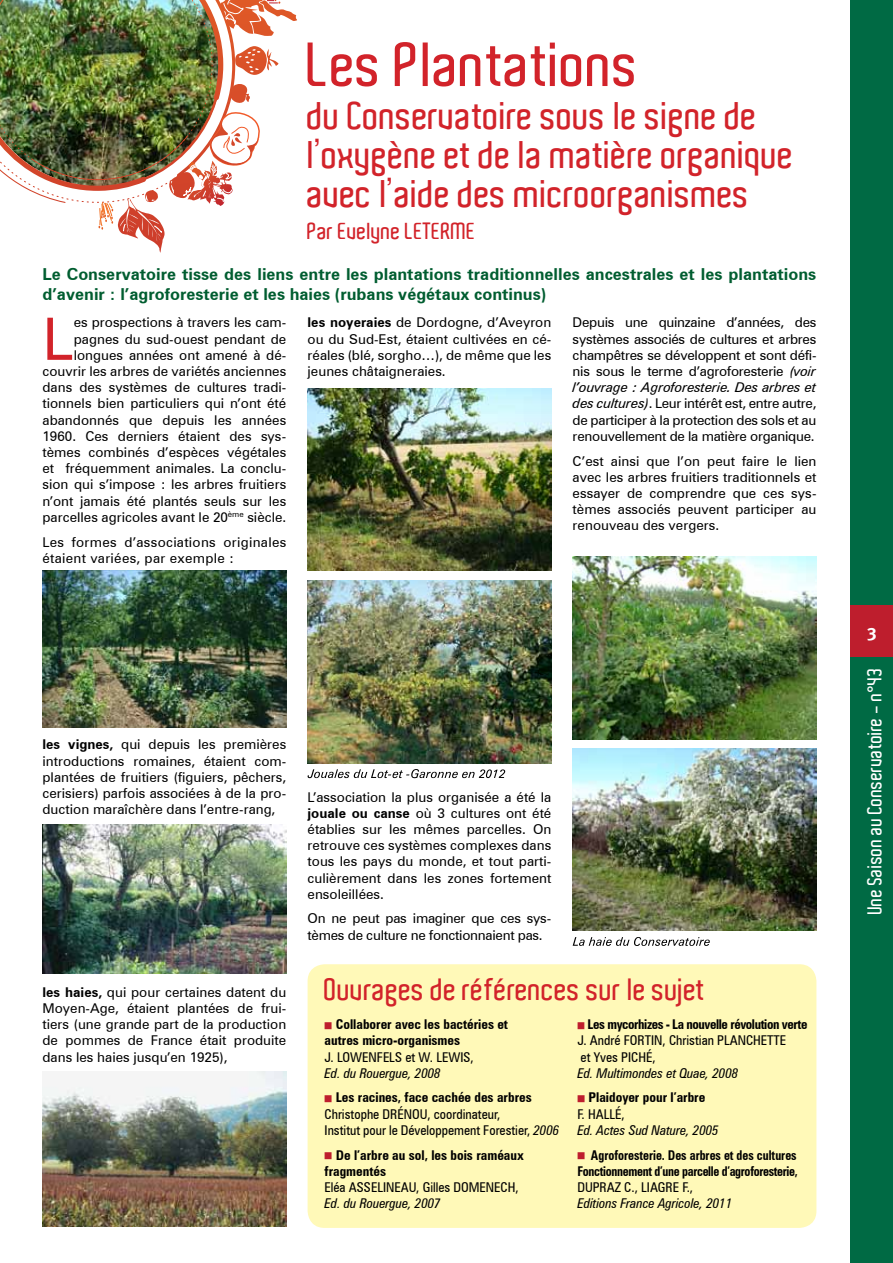
<style>
.page{position:relative;width:893px;height:1263px;background:#fff}
.page>*{position:absolute;margin:0;border:0;box-sizing:border-box;transform-origin:0 0}
.t1{font:600 60px "Aldo";color:#d2232a}
.t2{font:58.5px "Zurich BT";color:#d2232a}
.t3{font:600 37.5px/39px "Aldo";color:#d2232a}
.t4{font:600 30px "Aldo";color:#d2232a}
.t5{font:600 22.5px "Aldo";color:#d2232a}
.t6{font:600 19.5px "Aldo";color:#fff}
.t7{font:18px "Meta Bold CELF Roman";color:#fff}
.t8{font:700 16.5px/19.8px "Zurich BT";color:#005d30}
.t9{font:13.5px/16.2px "Zurich BT";color:#000;text-align:justify}
.t10{font:condensed 13.5px/16.2px "Zurich BT";color:#000}
.t11{font:700 condensed 13.5px/16.2px "Zurich BT";color:#000}
.t12{font:italic condensed 13.5px "Zurich BT";color:#000}
.t13{font:700 condensed 13.5px/16.2px "Zurich BT";letter-spacing:-.025em;color:#000;scale:.9 1}
.t14{font:13.5px/16.2px "Zurich BT";letter-spacing:-.02em;color:#000}
.t15{font:13.5px/16.2px "Zurich BT";letter-spacing:.02em;color:#000}
.s1{font-weight:700}
.s2{font-style:italic}
.s3{color:#be1e2d}
.s4{font-weight:400}
</style>
<div class="page">
<img style="left:0;top:0;width:297px;height:253px">
<div style="left:850px;top:0;width:43px;height:1263px;background:#006a44"></div>
<div style="left:850px;top:606px;width:43px;height:51px;background:#be1e2d"></div>
<img style="left:43px;top:571px;width:243px;height:156px">
<img style="left:43px;top:825px;width:243px;height:149px">
<img style="left:43px;top:1072px;width:243px;height:154px">
<img style="left:573px;top:556px;width:243px;height:183px">
<img style="left:573px;top:748px;width:243px;height:183px">
<div style="left:308px;top:964px;width:508px;height:264px;background:#fff9b8;border-radius:17px"></div>
<img style="left:308px;top:388px;width:243px;height:183px">
<img style="left:308px;top:580px;width:243px;height:183px">
<svg style="left:308px;top:769px;width:197px;height:9px"></svg>
<svg style="left:573px;top:937px;width:137px;height:9px"></svg>
<h1 class="t1" style="left:308px;top:31px;width:334px">Les Plantations</h1>
<h3 class="t3" style="left:308px;top:97px;width:488px">du Conservatoire sous le signe de l’oxygène et de la matière organique avec l’aide des microorganismes</h3>
<h3 class="t5" style="left:308px;top:218px;width:170px">Par Evelyne LETERME</h3>
<p class="t8" style="left:43px;top:265px;width:775px">Le Conservatoire tisse des liens entre les plantations traditionnelles ancestrales et les plantations d’avenir : l’agroforesterie et les haies (rubans végétaux continus)</p>
<p class="t9" style="left:43px;top:314px;width:245px;text-align:right">es prospections à travers les cam&shy;pagnes du sud-ouest pendant de longues années ont amené à dé&shy;couvrir les arbres de variétés anciennes dans des systèmes de cultures tradi&shy;tionnels bien particuliers qui n’ont été abandonnés que depuis les années 1960. Ces derniers étaient des sys&shy;tèmes combinés d’espèces végétales et fréquemment animales. La conclu&shy;sion qui s’impose : les arbres fruitiers n’ont jamais été plantés seuls sur les parcelles agricoles avant le 20<sup>ème</sup> siècle.</p>
<p class="t15" style="left:43px;top:533px;width:245px">Les formes d’associations originales étaient variées, par exemple :</p>
<h2 class="t2" style="left:43px;top:303px;width:33px">L</h2>
<p class="t9" style="left:308px;top:314px;width:245px"><span class="s1">les noyeraies</span> de Dordogne, d’Aveyron ou du Sud-Est, étaient cultivées en cé&shy;réales (blé, sorgho…), de même que les jeunes châtaigneraies.</p>
<p class="t9" style="left:573px;top:314px;width:246px">Depuis une quinzaine d’années, des systèmes associés de cultures et arbres champêtres se développent et sont défi&shy;nis sous le terme d’agroforesterie <span class="s2">(voir l’ouvrage : Agroforesterie. Des arbres et des cultures)</span>. Leur intérêt est, entre autre, de participer à la protection des sols et au renouvellement de la matière organique.</p>
<p class="t9" style="left:573px;top:452px;width:245px">C’est ainsi que l’on peut faire le lien avec les arbres fruitiers traditionnels et essayer de comprendre que ces sys&shy;tèmes associés peuvent participer au renouveau des vergers.</p>
<p class="t9" style="left:43px;top:736px;width:245px"><span class="s1">les vignes,</span> qui depuis les premières introductions romaines, étaient com&shy;plantées de fruitiers (figuiers, pêchers, cerisiers) parfois associées à de la pro&shy;duction maraîchère dans l’entre-rang,</p>
<p class="t9" style="left:43px;top:984px;width:245px"><span class="s1">les haies,</span> qui pour certaines datent du Moyen-Age, étaient plantées de frui&shy;tiers (une grande part de la production de pommes de France était produite dans les haies jusqu’en 1925),</p>
<p class="t9" style="left:308px;top:788px;width:245px">L’association la plus organisée a été la <span class="s1">jouale ou canse</span> où 3 cultures ont été établies sur les mêmes parcelles. On retrouve ces systèmes complexes dans tous les pays du monde, et tout parti&shy;culièrement dans les zones fortement ensoleillées.</p>
<p class="t14" style="left:308px;top:910px;width:245px">On ne peut pas imaginer que ces sys&shy;tèmes de culture ne fonctionnaient pas.</p>
<h3 class="t4" style="left:325px;top:972px;width:382px">Ouvrages de références sur le sujet</h3>
<p class="t11" style="left:325px;top:1016px;width:185px"><span class="s3">■</span> Collaborer avec les bactéries et autres micro-organismes</p>
<p class="t10" style="left:325px;top:1048px;width:150px">J. Lowenfels et W. Lewis,</p>
<p class="t12" style="left:325px;top:1065px;width:118px">Ed. du Rouergue, 2008</p>
<p class="t10" style="left:325px;top:1089px;width:236px"><span class="s3">■</span> <span class="s1">Les racines, face cachée des arbres<br></span>Christophe Drénou, coordinateur,<br>Institut pour le Développement Forestier, <span class="s2">2006</span></p>
<p class="t11" style="left:325px;top:1146px;width:201px"><span class="s3">■</span> De l’arbre au sol, les bois raméaux fragmentés</p>
<p class="t10" style="left:325px;top:1179px;width:196px">Eléa Asselineau, Gilles Domenech,</p>
<p class="t12" style="left:325px;top:1195px;width:118px">Ed. du Rouergue, 2007</p>
<p class="t10" style="left:577px;top:1016px;width:231px"><span class="s3">■</span> <span class="s1">Les mycorhizes - La nouvelle révolution verte<br></span>J. André Fortin, Christian Planchette<br>et Yves Piché,</p>
<p class="t12" style="left:577px;top:1065px;width:162px">Ed. Multimondes et Quae, 2008</p>
<p class="t11" style="left:577px;top:1089px;width:129px"><span class="s3">■</span> Plaidoyer pour l’arbre<br><span class="s4">F. Hall</span></p>
<p class="t10" style="left:615px;top:1106px;width:11px">é,</p>
<p class="t12" style="left:577px;top:1122px;width:143px">Ed. Actes Sud Nature, 2005</p>
<p class="t13" style="left:577px;top:1146px;width:246px"><span class="s3">■</span> Agroforesterie. Des arbres et des cultures<br>Fonctionnement d’une parcelle d’agroforesterie,</p>
<p class="t10" style="left:577px;top:1179px;width:117px">Dupraz C., Liagre F.,</p>
<p class="t12" style="left:577px;top:1195px;width:156px">Editions France Agricole, 2011</p>
<h3 class="t7" style="left:867px;top:623px;width:12px">3</h3>
<h3 class="t6" style="left:864px;top:914px;width:248px;rotate:-90deg">Une Saison au Conservatoire - n°43</h3>
</div>
